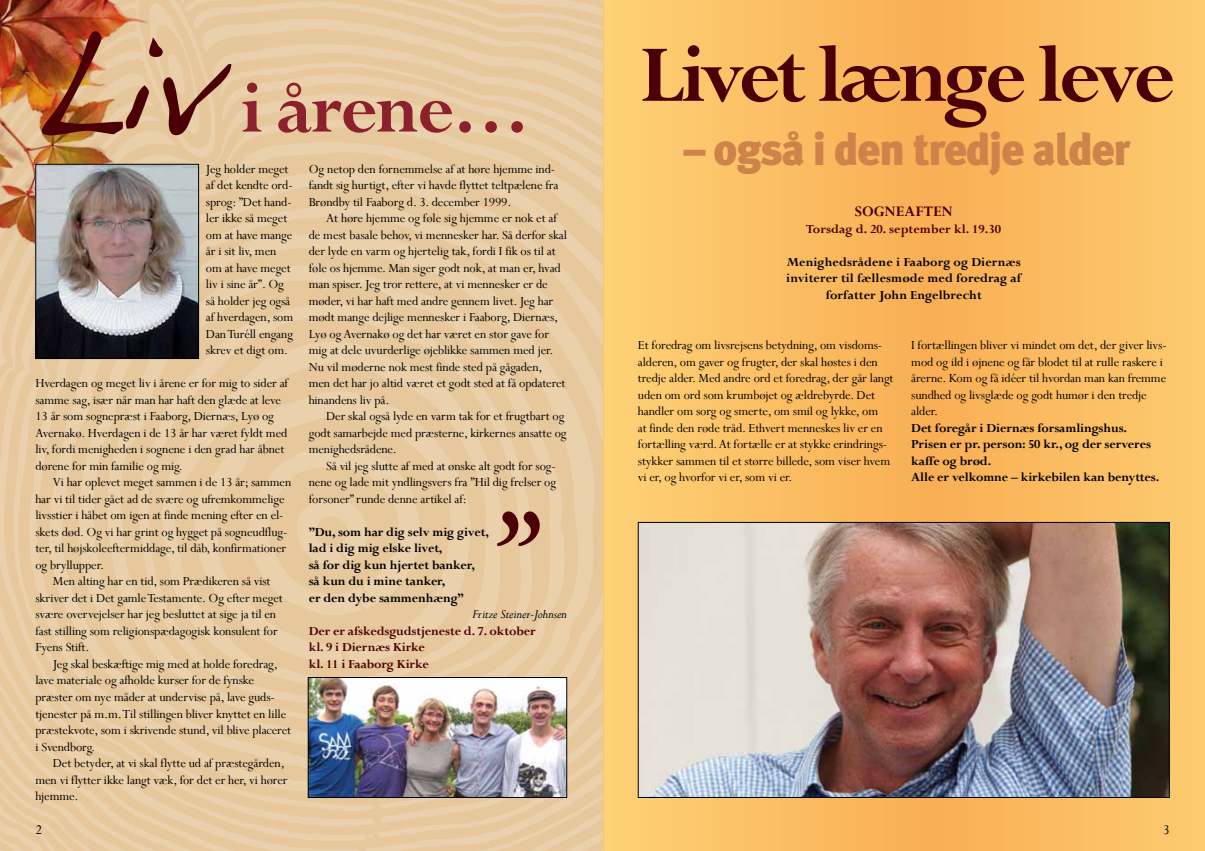
<style>
.page{position:relative;width:1205px;height:851px;background:#fff}
.page>*{position:absolute;margin:0;border:0;box-sizing:border-box;transform-origin:0 0}
.t1{font:146.25px "Handwriting Dakota";color:#4a0004}
.t2{font:700 88.75px "Perpetua";letter-spacing:-.05em;color:#4a0004}
.t3{font:900 45px "Meta Plus";letter-spacing:-.025em;color:#cd834a}
.t4{font:700 16.25px "Perpetua";letter-spacing:.015em;color:#4a0004}
.t5{font:15px "Perpetua";color:#000}
.t6{font:13.75px/16.5px "Perpetua";letter-spacing:-.01em;color:#000}
.t7{font:700 13.75px/16.5px "Perpetua";letter-spacing:-.01em;color:#000}
.t8{font:700 13.75px/16.5px "Perpetua";letter-spacing:-.01em;color:#4a0004}
.t9{font:italic 13.75px "Perpetua";letter-spacing:-.01em;color:#000}
</style>
<div class="page">
<img style="left:0;top:0;width:603px;height:850px">
<img style="left:0;top:0;width:260px;height:303px">
<svg style="left:603px;top:0;width:602px;height:850px;background:#fabe64"></svg>
<img style="left:37px;top:166px;width:160px;height:191px">
<div style="left:35px;top:164px;width:164px;height:195px;border:1px solid #000"></div>
<img style="left:310px;top:679px;width:255px;height:116px">
<div style="left:308px;top:677px;width:259px;height:120px;border:1px solid #000"></div>
<img style="left:640px;top:524px;width:527px;height:271px">
<div style="left:638px;top:522px;width:531px;height:275px;border:1px solid #000"></div>
<svg style="left:497px;top:511px;width:43px;height:35px;background:#a3725d"></svg>
<h1 class="t1" style="left:30px;top:-2px;width:189px">Liv</h1>
<p class="t6" style="left:206px;top:160px;width:84px">Jeg holder meget</p>
<h2 class="t2" style="left:240px;top:19px;width:936px"><sub>i</sub> <sub>årene…</sub> Livet længe leve</h2>
<h3 class="t3" style="left:684px;top:123px;width:448px">– også i den tredje alder</h3>
<p class="t6" style="left:309px;top:160px;width:251px">Og netop den fornemmelse af at høre hjemme ind&shy;fandt sig hurtigt, efter vi havde flyttet teltpælene fra<br>Brøndby til Faaborg d. 3. december 1999.</p>
<p class="t6" style="left:309px;top:210px;width:260px;text-indent:18px">At høre hjemme og føle sig hjemme er nok et af de mest basale behov, vi mennesker har. Så derfor skal der lyde en varm og hjertelig tak, fordi I fik os til at føle os hjemme. Man siger godt nok, at man er, hvad man spiser. Jeg tror rettere, at vi mennesker er de møder, vi har haft med andre gennem livet. Jeg har mødt mange dejlige mennesker i Faaborg, Diernæs, Lyø og Avernakø og det har været en stor gave for mig at dele uvurderlige øjeblikke sammen med jer.<br>Nu vil møderne nok mest finde sted på gågaden, men det har jo altid været et godt sted at få opdateret hinandens liv på.</p>
<p class="t6" style="left:309px;top:408px;width:259px;text-indent:18px">Der skal også lyde en varm tak for et frugtbart og godt samarbejde med præsterne, kirkernes ansatte og menighedsrådene.<br>Så vil jeg slutte af med at ønske alt godt for sog&shy;nene og lade mit yndlingsvers fra ”Hil dig frelser og forsoner” runde denne artikel af:</p>
<p class="t7" style="left:309px;top:523px;width:182px">”Du, som har dig selv mig givet, lad i dig mig elske livet,<br>så for dig kun hjertet banker, så kun du i mine tanker,<br>er den dybe sammenhæng”</p>
<p class="t9" style="left:472px;top:605px;width:96px">Fritze Steiner-Johnsen</p>
<p class="t8" style="left:309px;top:622px;width:228px">Der er afskedsgudstjeneste d. 7. oktober kl. 9 i Diernæs Kirke<br>kl. 11 i Faaborg Kirke</p>
<p class="t6" style="left:206px;top:177px;width:89px">af det kendte ord&shy;sprog: ”Det hand&shy;ler ikke så meget om at have mange år i sit liv, men om at have meget liv i sine år”. Og så holder jeg også af hverdagen, som<br>Dan Turéll engang skrev et digt om.</p>
<p class="t6" style="left:35px;top:375px;width:255px">Hverdagen og meget liv i årene er for mig to sider af</p>
<p class="t6" style="left:35px;top:391px;width:247px">samme sag, især når man har haft den glæde at leve</p>
<p class="t6" style="left:35px;top:408px;width:240px">13 år som sognepræst i Faaborg, Diernæs, Lyø og</p>
<p class="t6" style="left:35px;top:424px;width:253px">Avernakø. Hverdagen i de 13 år har været fyldt med</p>
<p class="t6" style="left:35px;top:441px;width:250px">liv, fordi menigheden i sognene i den grad har åbnet</p>
<p class="t6" style="left:35px;top:457px;width:149px">dørene for min familie og mig.</p>
<p class="t6" style="left:35px;top:474px;width:257px">Vi har oplevet meget sammen i de 13 år; sammen</p>
<p class="t6" style="left:35px;top:490px;width:251px">har vi til tider gået ad de svære og ufremkommelige</p>
<p class="t6" style="left:35px;top:507px;width:250px">livsstier i håbet om igen at finde mening efter en el-</p>
<p class="t6" style="left:35px;top:523px;width:254px">skets død. Og vi har grint og hygget på sogneudflug-</p>
<p class="t6" style="left:35px;top:540px;width:252px">ter, til højskoleeftermiddage, til dåb, konfirmationer</p>
<p class="t6" style="left:35px;top:556px;width:70px">og bryllupper.</p>
<p class="t6" style="left:53px;top:573px;width:219px">Men alting har en tid, som Prædikeren så vist</p>
<p class="t6" style="left:35px;top:589px;width:249px">skriver det i Det gamle Testamente. Og efter meget</p>
<p class="t6" style="left:35px;top:606px;width:242px">svære overvejelser har jeg besluttet at sige ja til en</p>
<p class="t6" style="left:35px;top:622px;width:244px">fast stilling som religionspædagogisk konsulent for</p>
<p class="t6" style="left:35px;top:639px;width:56px">Fyens Stift.</p>
<p class="t6" style="left:53px;top:655px;width:226px">Jeg skal beskæftige mig med at holde foredrag,</p>
<p class="t6" style="left:35px;top:672px;width:220px">lave materiale og afholde kurser for de fynske</p>
<p class="t6" style="left:35px;top:688px;width:241px">præster om nye måder at undervise på, lave guds-</p>
<p class="t6" style="left:35px;top:705px;width:252px">tjenester på m.m. Til stillingen bliver knyttet en lille</p>
<p class="t6" style="left:35px;top:721px;width:257px">præstekvote, som i skrivende stund, vil blive placeret</p>
<p class="t6" style="left:35px;top:738px;width:61px">i Svendborg.</p>
<p class="t6" style="left:53px;top:754px;width:233px">Det betyder, at vi skal flytte ud af præstegården,</p>
<p class="t6" style="left:35px;top:771px;width:254px">men vi flytter ikke langt væk, for det er her, vi hører</p>
<p class="t6" style="left:35px;top:787px;width:45px">hjemme.</p>
<p class="t4" style="left:855px;top:201px;width:99px">SOGNEAFTEN</p>
<p class="t8" style="left:806px;top:220px;width:196px">Torsdag d. 20. september kl. 19.30</p>
<p class="t7" style="left:786px;top:253px;width:236px;text-align:center">Menighedsrådene i Faaborg og Diernæs inviterer til fællesmøde med foredrag af forfatter John Engelbrecht</p>
<p class="t6" style="left:638px;top:336px;width:257px">Et foredrag om livsrejsens betydning, om visdoms&shy;alderen, om gaver og frugter, der skal høstes i den tredje alder. Med andre ord et foredrag, der går langt uden om ord som krumbøjet og ældrebyrde. Det handler om sorg og smerte, om smil og lykke, om<br>at finde den røde tråd. Ethvert menneskes liv er en fortælling værd. At fortælle er at stykke erindrings&shy;stykker sammen til et større billede, som viser hvem vi er, og hvorfor vi er, som vi er.</p>
<p class="t6" style="left:911px;top:336px;width:257px">I fortællingen bliver vi mindet om det, der giver livs&shy;mod og ild i øjnene og får blodet til at rulle raskere i årerne. Kom og få idéer til hvordan man kan fremme sundhed og livsglæde og godt humør i den tredje alder.</p>
<p class="t7" style="left:911px;top:419px;width:249px">Det foregår i Diernæs forsamlingshus.<br>Prisen er pr. person: 50 kr., og der serveres kaffe og brød.<br>Alle er velkomne – kirkebilen kan benyttes.</p>
<p class="t5" style="left:35px;top:819px;width:8px">2</p>
<p class="t5" style="left:1162px;top:819px;width:8px">3</p>
</div>
